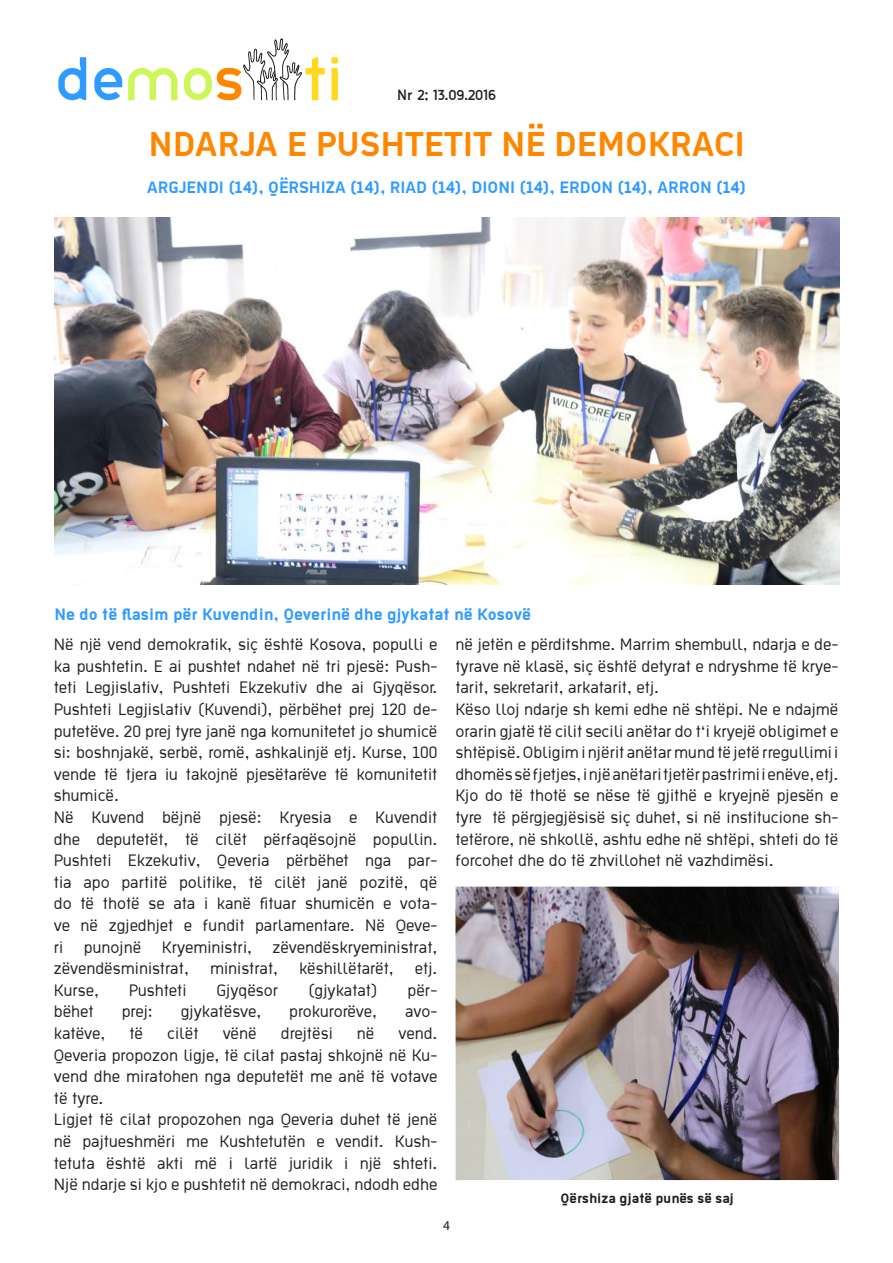
<style>
.page{position:relative;width:893px;height:1263px;background:#fff}
.page>*{position:absolute;margin:0;border:0;box-sizing:border-box;transform-origin:0 0}
.t1{font:700 37.5px "Ekstropia";color:#ff8700}
.t2{font:18px/21.6px "Ekstropia";color:#241f1f}
.t3{font:700 18px "Ekstropia";color:#309bff}
.t4{font:700 15px "Ekstropia";color:#241f1f}
.t5{font:13.5px "Thelbi Kujtesa";color:#241f1f}
.t6{font:13.5px "Myriad Pro";color:#241f1f}
</style>
<div class="page">
<svg style="left:58px;top:57px;width:28px;height:43px"></svg>
<svg style="left:94px;top:68px;width:28px;height:32px"></svg>
<svg style="left:128px;top:68px;width:50px;height:32px"></svg>
<svg style="left:331px;top:57px;width:7px;height:43px"></svg>
<svg style="left:184px;top:38px;width:141px;height:62px"></svg>
<img style="left:54px;top:217px;width:785px;height:368px">
<img style="left:455px;top:887px;width:384px;height:293px">
<p class="t5" style="left:397px;top:85px;width:100px">Nr 2; 13.09.2016</p>
<h1 class="t1" style="left:148px;top:121px;width:598px">NDARJA E PUSHTETIT NË DEMOKRACI</h1>
<p class="t3" style="left:147px;top:177px;width:600px">ARGJENDI (14), QËRSHIZA (14), RIAD (14), DIONI (14), ERDON (14), ARRON (14)</p>
<p class="t3" style="left:55px;top:604px;width:478px">Ne do të flasim për Kuvendin, Qeverinë dhe gjykatat në Kosovë</p>
<p class="t2" style="left:54px;top:633px;width:385px">Në një vend demokratik, siç është Kosova, populli e ka pushtetin. E ai pushtet ndahet në tri pjesë: Push&shy;teti Legjislativ, Pushteti Ekzekutiv dhe ai Gjyqësor.<br>Pushteti Legjislativ (Kuvendi), përbëhet prej 120 de&shy;putetëve. 20 prej tyre janë nga komunitetet jo shumicë si: boshnjakë, serbë, romë, ashkalinjë etj. Kurse, 100 vende të tjera iu takojnë pjesëtarëve të komunitetit shumicë.<br>Në Kuvend bëjnë pjesë: Kryesia e Kuvendit dhe deputetët, të cilët përfaqësojnë popullin.<br>Pushteti Ekzekutiv, Qeveria përbëhet nga par&shy;tia apo partitë politike, të cilët janë pozitë, që do të thotë se ata i kanë fituar shumicën e vota&shy;ve në zgjedhjet e fundit parlamentare. Në Qeve&shy;ri punojnë Kryeministri, zëvendëskryeministrat, zëvendësministrat, ministrat, këshillëtarët, etj.<br>Kurse,</p>
<p class="t2" style="left:129px;top:979px;width:59px">Pushteti</p>
<p class="t2" style="left:217px;top:979px;width:63px">Gjyqësor</p>
<p class="t2" style="left:308px;top:979px;width:71px">(gjykatat)</p>
<p class="t2" style="left:407px;top:979px;width:31px">për-</p>
<p class="t2" style="left:54px;top:1000px;width:41px">bëhet</p>
<p class="t2" style="left:122px;top:1000px;width:32px">prej:</p>
<p class="t2" style="left:181px;top:1000px;width:82px">gjykatësve,</p>
<p class="t2" style="left:289px;top:1000px;width:89px">prokurorëve,</p>
<p class="t2" style="left:405px;top:1000px;width:34px">avo-</p>
<p class="t2" style="left:54px;top:1022px;width:53px">katëve,</p>
<p class="t2" style="left:129px;top:1022px;width:15px">të</p>
<p class="t2" style="left:167px;top:1022px;width:33px">cilët</p>
<p class="t2" style="left:223px;top:1022px;width:36px">vënë</p>
<p class="t2" style="left:281px;top:1022px;width:53px">drejtësi</p>
<p class="t2" style="left:357px;top:1022px;width:19px">në</p>
<p class="t2" style="left:54px;top:1022px;width:385px;text-indent:345px">vend.<br>Qeveria propozon ligje, të cilat pastaj shkojnë në Ku&shy;vend dhe miratohen nga deputetët me anë të votave të tyre.<br>Ligjet të cilat propozohen nga Qeveria duhet të jenë në pajtueshmëri me Kushtetutën e vendit. Kush&shy;tetuta është akti më i lartë juridik i një shteti.<br>Një ndarje si kjo e pushtetit në demokraci, ndodh edhe</p>
<p class="t2" style="left:455px;top:633px;width:385px">në jetën e përditshme. Marrim shembull, ndarja e de&shy;tyrave në klasë, siç është detyrat e ndryshme të krye&shy;tarit, sekretarit, arkatarit, etj.<br>Këso lloj ndarje sh kemi edhe në shtëpi. Ne e ndajmë orarin gjatë të cilit secili anëtar do t‘i kryejë obligimet e shtëpisë. Obligim i njërit anëtar mund të jetë rregullimi i dhomës së fjetjes, i një anëtari tjetër pastrimi i enëve, etj.<br>Kjo do të thotë se nëse të gjithë e kryejnë pjesën e tyre të përgjegjësisë siç duhet, si në institucione sh&shy;tetërore, në shkollë, ashtu edhe në shtëpi, shteti do të forcohet dhe do të zhvillohet në vazhdimësi.</p>
<p class="t4" style="left:561px;top:1189px;width:175px">Qërshiza gjatë punës së saj</p>
<p class="t6" style="left:443px;top:1217px;width:8px">4</p>
</div>
